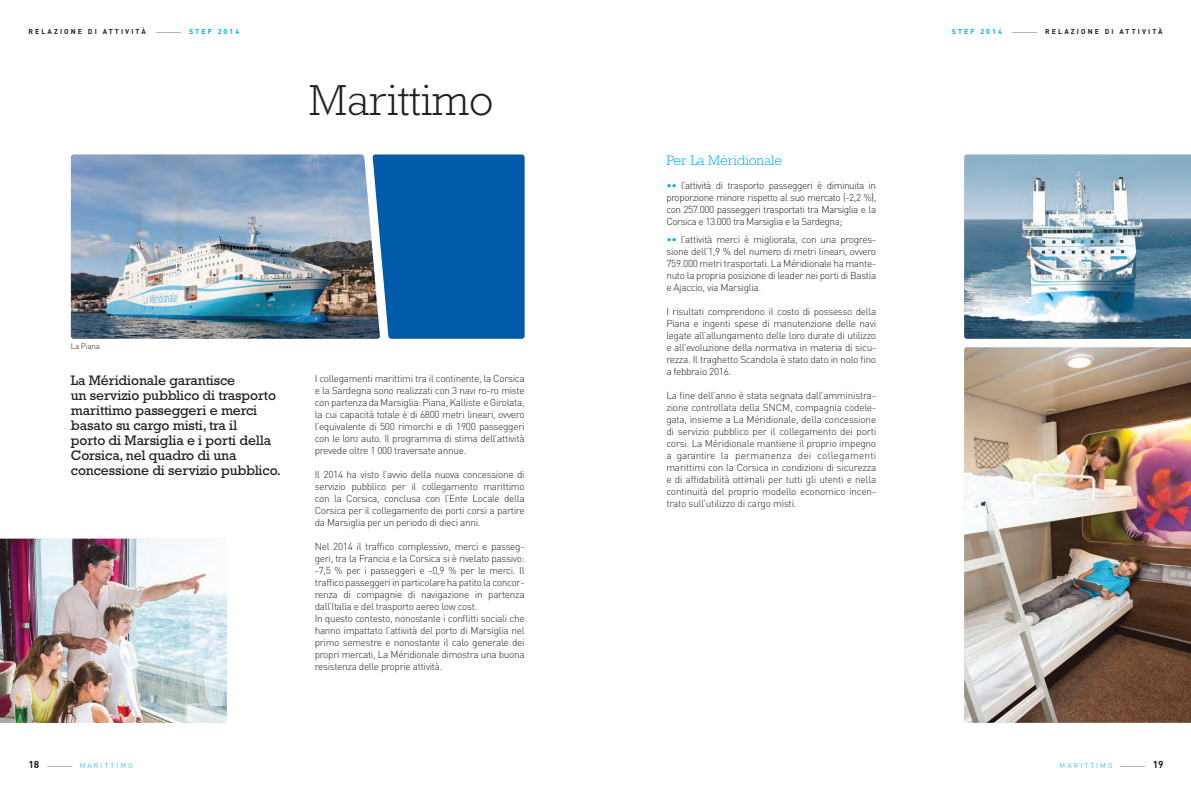
<style>
.page{position:relative;width:1191px;height:808px;background:#fff}
.page>*{position:absolute;margin:0;border:0;box-sizing:border-box;transform-origin:0 0}
.t1{font:300 44px "Rockwell";color:#231f20}
.t2{font:14px/15px "Rockwell";letter-spacing:-.01em;color:#231f20}
.t3{font:300 14px "Rockwell";color:#00aeef}
.t4{font:300 10px/12px "DIN";letter-spacing:-.03em;color:#231f20;text-align:justify}
.t5{font:300 8px "DIN";letter-spacing:-.03em;color:#231f20}
.t6{font:700 7px "DIN";letter-spacing:.3em;color:#231f20}
.t7{font:300 7px "DIN";letter-spacing:.3em;color:#00aeef}
.t8{font:700 7px "DIN";letter-spacing:.3em;color:#00aeef}
.s1{font-weight:300;color:#231f20}
.s2{font-weight:300}
.s3{color:#00aeef}
.s4{font-weight:700;font-size:10px;color:#231f20}
.s5{color:#231f20}
</style>
<div class="page">
<div style="left:380px;top:154px;width:144px;height:185px;background:#015aaa"></div>
<img style="left:71px;top:154px;width:309px;height:185px">
<img style="left:964px;top:154px;width:227px;height:185px">
<img style="left:964px;top:347px;width:227px;height:376px">
<img style="left:0;top:539px;width:227px;height:184px">
<p class="t6" style="left:28px;top:27px;width:119px">RELAZIONE DI ATTIVITÀ</p>
<p class="t8" style="left:156px;top:27px;width:85px"><span class="s1">—————</span> STEF 2014</p>
<p class="t8" style="left:951px;top:27px;width:52px">STEF 2014</p>
<p class="t6" style="left:1011px;top:27px;width:152px"><span class="s2">—————</span> RELAZIONE DI ATTIVITÀ</p>
<p class="t5" style="left:71px;top:341px;width:30px">La Piana</p>
<h1 class="t1" style="left:309px;top:75px;width:186px">Marittimo</h1>
<h2 class="t2" style="left:71px;top:373px;width:212px">La Méridionale garantisce<br>un servizio pubblico di trasporto marittimo passeggeri e merci basato su cargo misti, tra il<br>porto di Marsiglia e i porti della<br>Corsica, nel quadro di una concessione di servizio pubblico.</h2>
<p class="t4" style="left:315px;top:373px;width:211px">I collegamenti marittimi tra il continente, la Corsica e la Sardegna sono realizzati con 3 navi ro-ro miste con partenza da Marsiglia: Piana, Kalliste e Girolata, la cui capacità totale è di 6800 metri lineari, ovvero l’equivalente di 500 rimorchi e di 1900 passeggeri con le loro auto. Il programma di stima dell’attività prevede oltre 1 000 traversate annue.</p>
<p class="t4" style="left:315px;top:469px;width:211px">Il 2014 ha visto l’avvio della nuova concessione di servizio pubblico per il collegamento marittimo con la Corsica, conclusa con l’Ente Locale della Corsica per il collegamento dei porti corsi a partire da Marsiglia per un periodo di dieci anni.</p>
<p class="t4" style="left:315px;top:541px;width:211px;text-align:left">Nel 2014 il traffico complessivo, merci e passeg&shy;geri, tra la Francia e la Corsica si è rivelato passivo: -7,5 % per i passeggeri e -0,9 % per le merci. Il traffico passeggeri in particolare ha patito la concor&shy;renza di compagnie di navigazione in partenza dall’Italia e del trasporto aereo low cost.<br>In questo contesto, nonostante i conflitti sociali che hanno impattato l’attività del porto di Marsiglia nel primo semestre e nonostante il calo generale dei propri mercati, La Méridionale dimostra una buona resistenza delle proprie attività.</p>
<h2 class="t3" style="left:666px;top:153px;width:117px">Per La Méridionale</h2>
<p class="t4" style="left:666px;top:180px;width:211px"><span class="s3">••</span> l’attività di trasporto passeggeri è diminuita in proporzione minore rispetto al suo mercato (-2,2 %), con 257.000 passeggeri trasportati tra Marsiglia e la Corsica e 13.000 tra Marsiglia e la Sardegna;</p>
<p class="t4" style="left:666px;top:234px;width:211px"><span class="s3">••</span> l’attività merci è migliorata, con una progres&shy;sione dell’1,9 % del numero di metri lineari, ovvero 759.000 metri trasportati. La Méridionale ha mante&shy;nuto la propria posizione di leader nei porti di Bastia e Ajaccio, via Marsiglia.</p>
<p class="t4" style="left:666px;top:306px;width:211px">I risultati comprendono il costo di possesso della Piana e ingenti spese di manutenzione delle navi legate all’allungamento delle loro durate di utilizzo e all’evoluzione della normativa in materia di sicu&shy;rezza. Il traghetto Scandola è stato dato in nolo fino a febbraio 2016.</p>
<p class="t4" style="left:666px;top:390px;width:211px">La fine dell’anno è stata segnata dall’amministra&shy;zione controllata della SNCM, compagnia codele&shy;gata, insieme a La Méridionale, della concessione di servizio pubblico per il collegamento dei porti corsi. La Méridionale mantiene il proprio impegno a garantire la permanenza dei collegamenti marittimi con la Corsica in condizioni di sicurezza e di affidabilità ottimali per tutti gli utenti e nella continuità del proprio modello economico incen&shy;trato sull’utilizzo di cargo misti.</p>
<p class="t7" style="left:28px;top:761px;width:106px"><span class="s4">18</span> <span class="s5">—————</span> MARITTIMO</p>
<p class="t7" style="left:1059px;top:761px;width:105px">MARITTIMO <span class="s5">—————</span> <span class="s4">19</span></p>
</div>
